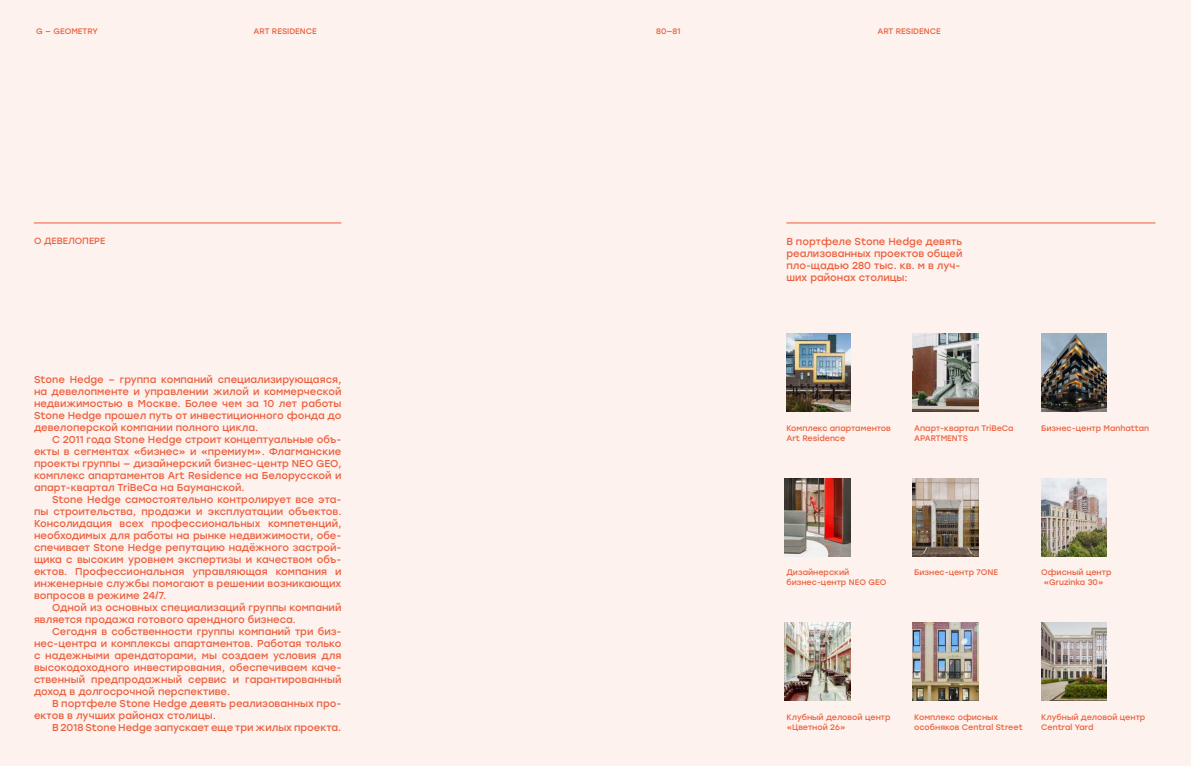
<style>
.page{position:relative;width:1191px;height:766px;background:#fff}
.page>*{position:absolute;margin:0;border:0;box-sizing:border-box;transform-origin:0 0}
.t1{font:10px/12px "Stolzl";color:#eb5f3e;text-align:justify}
.t2{font:9px "Stolzl";color:#eb5f3e}
.t3{font:8px/9.6px "Stolzl";color:#eb5f3e}
</style>
<div class="page">
<div style="left:0;top:0;width:1191px;height:765px;background:#fdf2ed"></div>
<hr style="left:34px;top:222px;width:307px;height:1px;background:#eb5f3e">
<hr style="left:786px;top:222px;width:369px;height:1px;background:#eb5f3e">
<img style="left:786px;top:334px;width:64px;height:77px">
<img style="left:785px;top:478px;width:65px;height:78px">
<img style="left:785px;top:622px;width:65px;height:78px">
<img style="left:912px;top:334px;width:66px;height:77px">
<img style="left:912px;top:478px;width:66px;height:78px">
<img style="left:912px;top:622px;width:66px;height:78px">
<img style="left:1041px;top:334px;width:65px;height:77px">
<img style="left:1041px;top:478px;width:65px;height:78px">
<img style="left:1041px;top:622px;width:65px;height:78px">
<p class="t3" style="left:36px;top:26px;width:63px">G — GEOMETRY</p>
<p class="t3" style="left:253px;top:26px;width:65px">ART RESIDENCE</p>
<p class="t3" style="left:656px;top:26px;width:26px">80—81</p>
<p class="t3" style="left:877px;top:26px;width:65px">ART RESIDENCE</p>
<p class="t2" style="left:34px;top:235px;width:73px">О ДЕВЕЛОПЕРЕ</p>
<p class="t1" style="left:786px;top:235px;width:178px;text-align:left">В портфеле Stone Hedge девять реализованных проектов общей пло-щадью 280 тыс. кв. м в луч&shy;ших районах столицы:</p>
<p class="t1" style="left:34px;top:373px;width:309px">Stone Hedge – группа компаний специализирующаяся, на девелопменте и управлении жилой и коммерческой недвижимостью в Москве. Более чем за 10 лет работы Stone Hedge прошел путь от инвестиционного фонда до девелоперской компании полного цикла.</p>
<p class="t1" style="left:34px;top:433px;width:309px;text-indent:18px">С 2011 года Stone Hedge строит концептуальные объ&shy;екты в сегментах «бизнес» и «премиум». Флагманские проекты группы — дизайнерский бизнес-центр NEO GEO, комплекс апартаментов Art Residence на Белорусской и апарт-квартал TriBeCa на Бауманской.</p>
<p class="t1" style="left:34px;top:493px;width:309px;text-indent:18px">Stone Hedge самостоятельно контролирует все эта&shy;пы строительства, продажи и эксплуатации объектов.<br>Консолидация всех профессиональных компетенций, необходимых для работы на рынке недвижимости, обе&shy;спечивает Stone Hedge репутацию надёжного застрой&shy;щика с высоким уровнем экспертизы и качеством объ&shy;ектов. Профессиональная управляющая компания и инженерные службы помогают в решении возникающих вопросов в режиме 24/7.</p>
<p class="t1" style="left:34px;top:601px;width:309px;text-indent:18px">Одной из основных специализаций группы компаний является продажа готового арендного бизнеса.</p>
<p class="t1" style="left:34px;top:625px;width:309px;text-indent:18px">Сегодня в собственности группы компаний три биз&shy;нес-центра и комплексы апартаментов. Работая только с надежными арендаторами, мы создаем условия для высокодоходного инвестирования, обеспечиваем каче&shy;ственный предпродажный сервис и гарантированный доход в долгосрочной перспективе.</p>
<p class="t1" style="left:34px;top:697px;width:309px;text-indent:18px">В портфеле Stone Hedge девять реализованных про&shy;ектов в лучших районах столицы.</p>
<p class="t1" style="left:52px;top:721px;width:291px">В 2018 Stone Hedge запускает еще три жилых проекта.</p>
<p class="t3" style="left:786px;top:423px;width:106px">Комплекс апартаментов<br>Art Residence</p>
<p class="t3" style="left:914px;top:423px;width:101px">Апарт-квартал TriBeCa<br>APARTMENTS</p>
<p class="t3" style="left:1041px;top:423px;width:110px">Бизнес-центр Manhattan</p>
<p class="t3" style="left:786px;top:567px;width:101px">Дизайнерский бизнес-центр NEO GEO</p>
<p class="t3" style="left:914px;top:567px;width:85px">Бизнес-центр 7ONE</p>
<p class="t3" style="left:1043px;top:567px;width:69px;text-indent:-2px">Офисный центр «Gruzinka 30»</p>
<p class="t3" style="left:786px;top:711px;width:106px">Клубный деловой центр «Цветной 26»</p>
<p class="t3" style="left:914px;top:711px;width:110px">Комплекс офисных особняков Central Street</p>
<p class="t3" style="left:1041px;top:711px;width:106px">Клубный деловой центр<br>Central Yard</p>
</div>
